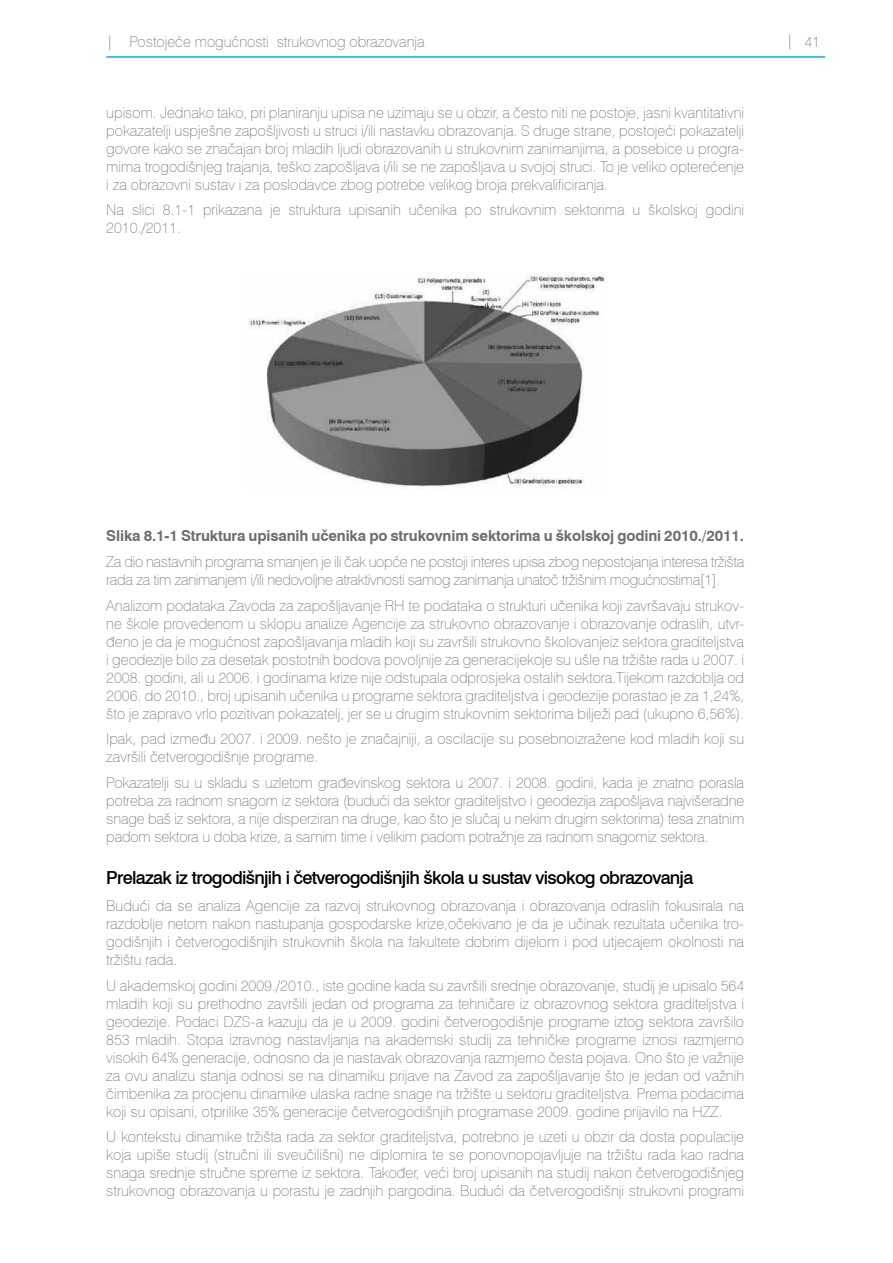
<style>
.page{position:relative;width:893px;height:1263px;background:#fff}
.page>*{position:absolute;margin:0;border:0;box-sizing:border-box;transform-origin:0 0}
.t1{font:500 18px "Swiss 721 BT";letter-spacing:-.04em;color:#000}
.t2{font:100 15px/18px "Swiss 721 BT";color:#6d6e71;text-align:justify}
.t3{font:100 15px/18px "Swiss 721 BT";letter-spacing:-.02em;color:#6d6e71}
.t4{font:700 15px "Swiss 721 BT";letter-spacing:-.01em;color:#6d6e71}
</style>
<div class="page">
<hr style="left:106px;top:56px;width:719px;height:2px;background:#00aeef">
<img style="left:249px;top:273px;width:356px;height:214px">
<p class="t2" style="left:106px;top:33px;width:320px">| Postojeće mogućnosti strukovnog obrazovanja</p>
<p class="t2" style="left:106px;top:103px;width:639px">upisom. Jednako tako, pri planiranju upisa ne uzimaju se u obzir, a često niti ne postoje, jasni kvantitativni pokazatelji uspješne zapošljivosti u struci i/ili nastavku obrazovanja. S druge strane, postojeći pokazatelji govore kako se značajan broj mladih ljudi obrazovanih u strukovnim zanimanjima, a posebice u progra&shy;mima trogodišnjeg trajanja, teško zapošljava i/ili se ne zapošljava u svojoj struci. To je veliko opterećenje i za obrazovni sustav i za poslodavce zbog potrebe velikog broja prekvalificiranja.</p>
<p class="t2" style="left:106px;top:201px;width:639px">Na slici 8.1-1 prikazana je struktura upisanih učenika po strukovnim sektorima u školskoj godini<br>2010./2011.</p>
<p class="t2" style="left:786px;top:33px;width:35px">| 41</p>
<p class="t4" style="left:106px;top:525px;width:639px">Slika 8.1-1 Struktura upisanih učenika po strukovnim sektorima u školskoj godini 2010./2011.</p>
<p class="t3" style="left:106px;top:552px;width:639px">Za dio nastavnih programa smanjen je ili čak uopće ne postoji interes upisa zbog nepostojanja interesa tržišta rada za tim zanimanjem i/ili nedovoljne atraktivnosti samog zanimanja unatoč tržišnim mogućnostima[1].</p>
<p class="t2" style="left:106px;top:596px;width:639px">Analizom podataka Zavoda za zapošljavanje RH te podataka o strukturi učenika koji završavaju strukov&shy;ne škole provedenom u sklopu analize Agencije za strukovno obrazovanje i obrazovanje odraslih, utvr&shy;đeno je da je mogućnost zapošljavanja mladih koji su završili strukovno školovanjeiz sektora graditeljstva i geodezije bilo za desetak postotnih bodova povoljnije za generacijekoje su ušle na tržište rada u 2007. i 2008. godini, ali u 2006. i godinama krize nije odstupala odprosjeka ostalih sektora.Tijekom razdoblja od 2006. do 2010., broj upisanih učenika u programe sektora graditeljstva i geodezije porastao je za 1,24%, što je zapravo vrlo pozitivan pokazatelj, jer se u drugim strukovnim sektorima bilježi pad (ukupno 6,56%).</p>
<p class="t2" style="left:106px;top:730px;width:639px">Ipak, pad između 2007. i 2009. nešto je značajniji, a oscilacije su posebnoizražene kod mladih koji su završili četverogodišnje programe.</p>
<p class="t2" style="left:106px;top:773px;width:639px">Pokazatelji su u skladu s uzletom građevinskog sektora u 2007. i 2008. godini, kada je znatno porasla potreba za radnom snagom iz sektora (budući da sektor graditeljstvo i geodezija zapošljava najvišeradne snage baš iz sektora, a nije disperziran na druge, kao što je slučaj u nekim drugim sektorima) tesa znatnim padom sektora u doba krize, a samim time i velikim padom potražnje za radnom snagomiz sektora.</p>
<p class="t1" style="left:106px;top:867px;width:588px">Prelazak iz trogodišnjih i četverogodišnjih škola u sustav visokog obrazovanja</p>
<p class="t2" style="left:106px;top:896px;width:639px">Budući da se analiza Agencije za razvoj strukovnog obrazovanja i obrazovanja odraslih fokusirala na razdoblje netom nakon nastupanja gospodarske krize,očekivano je da je učinak rezultata učenika tro&shy;godišnjih i četverogodišnjih strukovnih škola na fakultete dobrim dijelom i pod utjecajem okolnosti na tržištu rada.</p>
<p class="t2" style="left:106px;top:976px;width:639px">U akademskoj godini 2009./2010., iste godine kada su završili srednje obrazovanje, studij je upisalo 564 mladih koji su prethodno završili jedan od programa za tehničare iz obrazovnog sektora graditeljstva i geodezije. Podaci DZS-a kazuju da je u 2009. godini četverogodišnje programe iztog sektora završilo 853 mladih. Stopa izravnog nastavljanja na akademski studij za tehničke programe iznosi razmjerno visokih 64% generacije, odnosno da je nastavak obrazovanja razmjerno česta pojava. Ono što je važnije za ovu analizu stanja odnosi se na dinamiku prijave na Zavod za zapošljavanje što je jedan od važnih čimbenika za procjenu dinamike ulaska radne snage na tržište u sektoru graditeljstva. Prema podacima koji su opisani, otprilike 35% generacije četverogodišnjih programase 2009. godine prijavilo na HZZ.</p>
<p class="t2" style="left:106px;top:1128px;width:639px">U kontekstu dinamike tržišta rada za sektor graditeljstva, potrebno je uzeti u obzir da dosta populacije koja upiše studij (stručni ili sveučilišni) ne diplomira te se ponovnopojavljuje na tržištu rada kao radna snaga srednje stručne spreme iz sektora. Također, veći broj upisanih na studij nakon četverogodišnjeg strukovnog obrazovanja u porastu je zadnjih pargodina. Budući da četverogodišnji strukovni programi</p>
</div>
